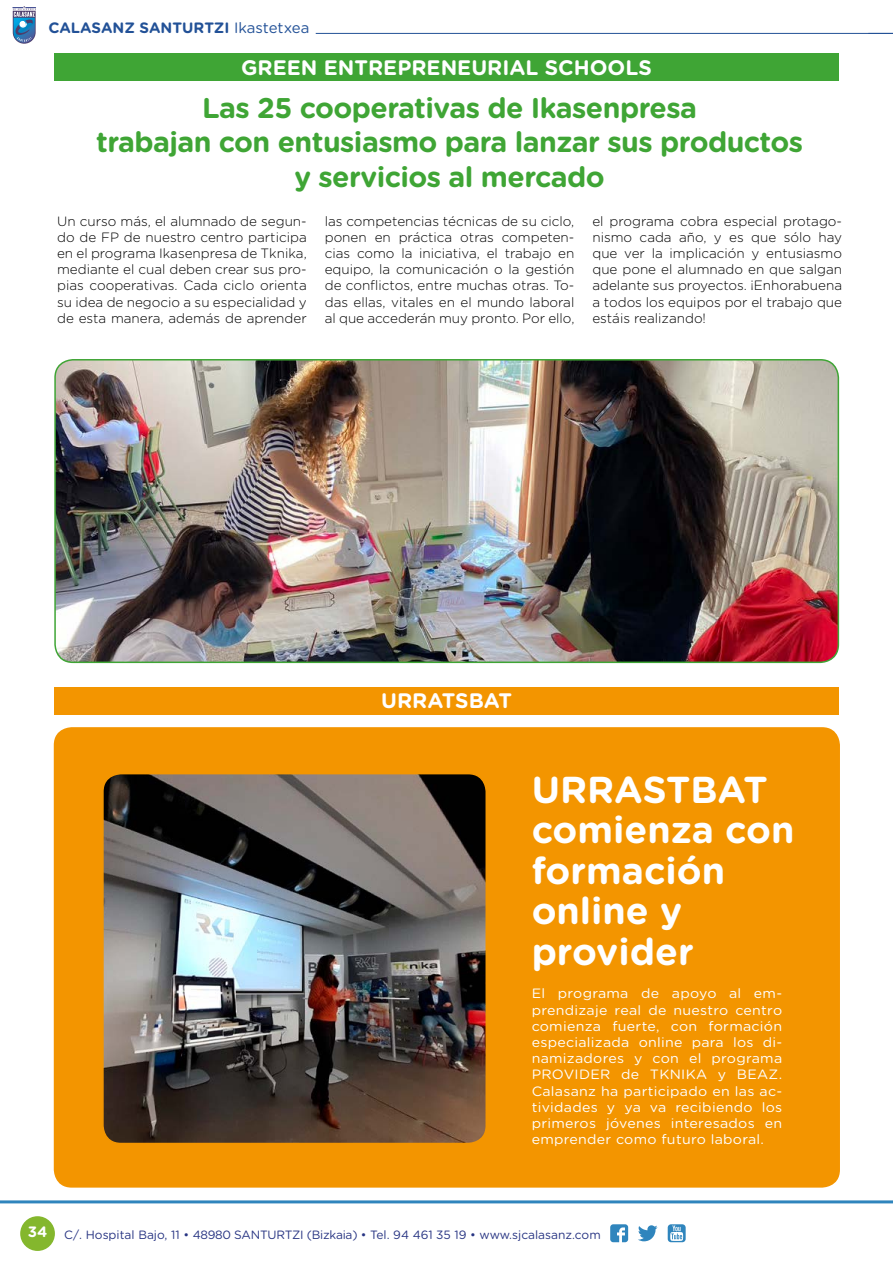
<style>
.page{position:relative;width:893px;height:1263px;background:#fff}
.page>*{position:absolute;margin:0;border:0;box-sizing:border-box;transform-origin:0 0}
.t1{font:700 37.5px/40.5px "Gotham Rounded";color:#fff}
.t2{font:700 28.5px/34.5px "Gotham Rounded";letter-spacing:-.02em;color:#3fa535;text-align:center}
.t3{font:700 21px "Gotham Rounded";color:#fff}
.t4{font:700 15px "Gotham Rounded";color:#225197}
.t5{font:700 15px "Gotham Rounded";color:#fff}
.t6{font:300 13.5px/16.2px "Gotham Rounded";color:#000;text-align:justify}
.t7{font:13.5px/16.2px "Gotham Rounded";letter-spacing:.02em;color:#fff;text-align:justify;scale:1.05 1}
.t8{font:12px "Gotham Rounded";color:#283583}
.s1{font-weight:400}
</style>
<div class="page">
<svg style="left:13px;top:6px;width:23px;height:38px"></svg>
<div style="left:20px;top:1216px;width:35px;height:35px;background:#84b72d;border-radius:50%"></div>
<hr style="left:0;top:1200px;width:893px;height:3px;background:#2f85bd">
<hr style="left:316px;top:33px;width:577px;height:1px;background:#225197">
<svg style="left:638px;top:1225px;width:19px;height:16px"></svg>
<svg style="left:610px;top:1224px;width:18px;height:18px"></svg>
<svg style="left:668px;top:1224px;width:18px;height:18px"></svg>
<div style="left:54px;top:53px;width:785px;height:28px;background:#3fa535"></div>
<img style="left:55px;top:360px;width:783px;height:302px">
<div style="left:54px;top:359px;width:785px;height:304px;border:2px solid #3fa535;border-radius:18px"></div>
<div style="left:54px;top:687px;width:785px;height:27px;background:#f39500"></div>
<div style="left:54px;top:727px;width:786px;height:460px;background:#f39500;border-radius:18px"></div>
<img style="left:105px;top:776px;width:379px;height:365px">
<div style="left:102px;top:773px;width:385px;height:371px;border:2px solid #f39500;border-radius:18px"></div>
<p class="t4" style="left:48px;top:17px;width:262px">CALASANZ SANTURTZI <span class="s1">Ikastetxea</span></p>
<h3 class="t3" style="left:241px;top:52px;width:412px">GREEN ENTREPRENEURIAL SCHOOLS</h3>
<h2 class="t2" style="left:96px;top:89px;width:708px">Las 25 cooperativas de Ikasenpresa<br>trabajan con entusiasmo para lanzar sus productos y servicios al mercado</h2>
<p class="t6" style="left:57px;top:212px;width:251px">Un curso más, el alumnado de segun&shy;do de FP de nuestro centro participa en el programa Ikasenpresa de Tknika, mediante el cual deben crear sus pro&shy;pias cooperativas. Cada ciclo orienta su idea de negocio a su especialidad y de esta manera, además de aprender</p>
<p class="t6" style="left:325px;top:212px;width:251px">las competencias técnicas de su ciclo, ponen en práctica otras competen&shy;cias como la iniciativa, el trabajo en equipo, la comunicación o la gestión de conflictos, entre muchas otras. To&shy;das ellas, vitales en el mundo laboral al que accederán muy pronto. Por ello,</p>
<p class="t6" style="left:592px;top:212px;width:251px">el programa cobra especial protago&shy;nismo cada año, y es que sólo hay que ver la implicación y entusiasmo que pone el alumnado en que salgan adelante sus proyectos. ¡Enhorabuena a todos los equipos por el trabajo que estáis realizando!</p>
<h3 class="t3" style="left:381px;top:685px;width:132px">URRATSBAT</h3>
<h1 class="t1" style="left:532px;top:768px;width:264px">URRASTBAT comienza con formación online y provider</h1>
<p class="t7" style="left:532px;top:985px;width:240px">El programa de apoyo al em&shy;prendizaje real de nuestro centro comienza fuerte, con formación especializada online para los di&shy;namizadores y con el programa PROVIDER de TKNIKA y BEAZ.<br>Calasanz ha participado en las ac&shy;tividades y ya va recibiendo los primeros jóvenes interesados en emprender como futuro laboral.</p>
<p class="t5" style="left:28px;top:1221px;width:21px">34</p>
<p class="t8" style="left:64px;top:1226px;width:538px">C/. Hospital Bajo, 11 • 48980 SANTURTZI (Bizkaia) • Tel. 94 461 35 19 • www.sjcalasanz.com</p>
</div>
